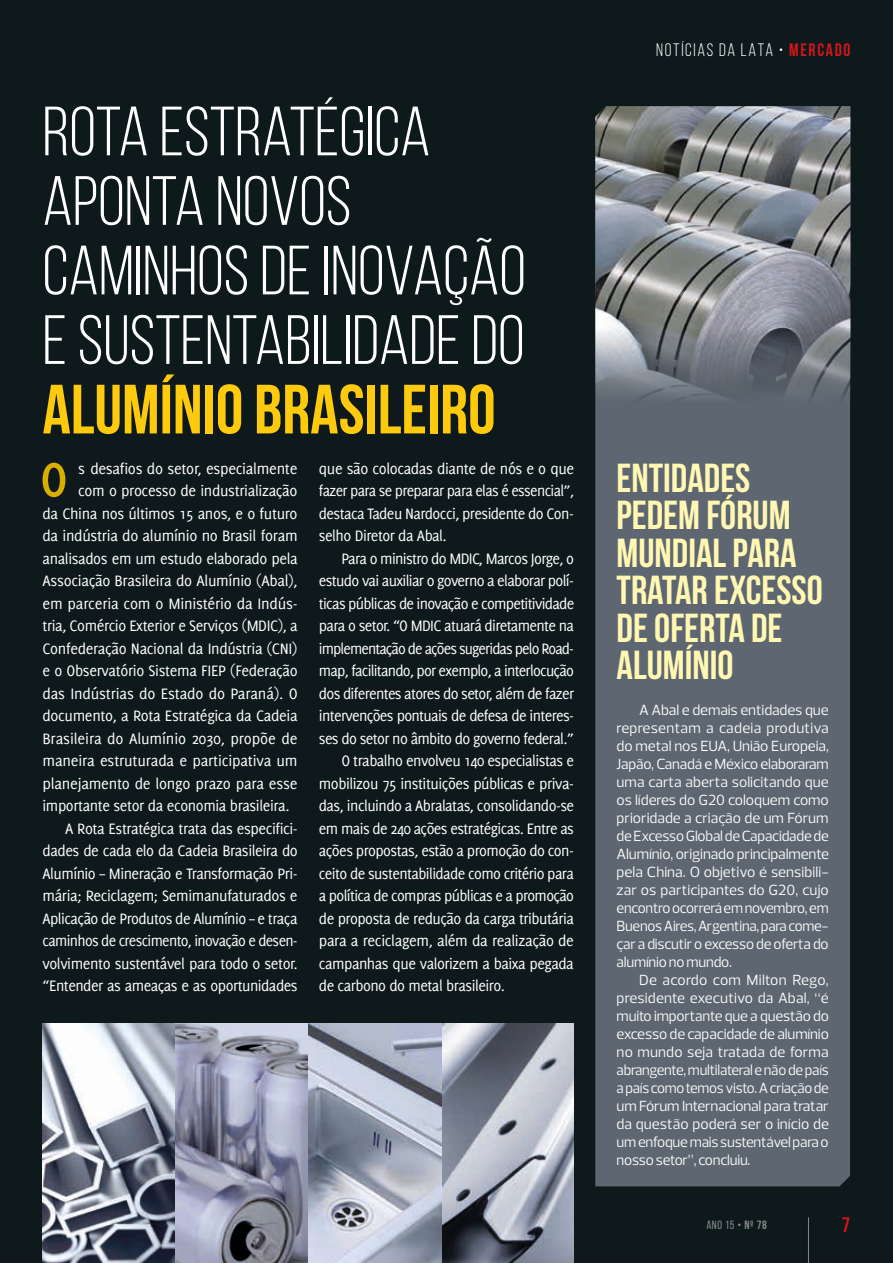
<style>
.page{position:relative;width:893px;height:1263px;background:#0e191c}
.page>*{position:absolute;margin:0;border:0;box-sizing:border-box;transform-origin:0 0}
.t1{font:69.45px/69.4px "Bebas Neue";color:#fff}
.t2{font:700 69.45px "Bebas Neue";color:#feca0e}
.t3{font:700 52.2px "Delicious";color:#d8af00}
.t4{font:700 40.5px/37.5px "Bebas Neue";color:#fff7b2}
.t5{font:700 21px "Bebas Neue";color:#cd171a}
.t6{font:18px "Bebas Neue";letter-spacing:.095em;color:#fff}
.t7{font:16.5px/22.5px "Delicious";letter-spacing:-.03em;color:#fff;text-align:justify}
.t8{font:16.5px "Delicious";letter-spacing:-.01em;color:#fff}
.t9{font:16.5px "Delicious";letter-spacing:-.055em;color:#fff}
.t10{font:16.5px "Delicious";letter-spacing:-.03em;color:#fff;scale:.96 1}
.t11{font:15px/18px "Prelo";letter-spacing:-.015em;color:#fff;text-align:justify}
.t12{font:12px "Bebas Neue";color:#878787}
.s1{font-weight:700;color:#cd171a}
.s2{font-weight:700}
</style>
<div class="page">
<hr style="left:808px;top:1217px;width:1px;height:46px;background:#878787">
<img style="left:43px;top:1023px;width:531px;height:240px">
<svg style="left:175px;top:1023px;width:133px;height:240px;background:#9193a8"></svg>
<div style="left:595px;top:433px;width:255px;height:753px;background:#5d6671"></div>
<img style="left:595px;top:106px;width:255px;height:327px">
<h1 class="t1" style="left:43px;top:96px;width:485px">ROTA ESTRATÉGICA<br>APONTA NOVOS<br>CAMINHOS DE INOVAÇÃO<br>E SUSTENTABILIDADE DO</h1>
<h1 class="t2" style="left:43px;top:371px;width:455px">ALUMÍNIO BRASILEIRO</h1>
<h2 class="t3" style="left:40px;top:449px;width:30px">O</h2>
<p class="t7" style="left:78px;top:457px;width:221px">s desafios do setor, especialmente</p>
<p class="t7" style="left:78px;top:479px;width:221px">com o processo de industrialização</p>
<p class="t7" style="left:43px;top:502px;width:257px">da China nos últimos 15 anos, e o futuro</p>
<p class="t7" style="left:43px;top:524px;width:257px">da indústria do alumínio no Brasil foram</p>
<p class="t7" style="left:43px;top:547px;width:257px">analisados em um estudo elaborado pela</p>
<p class="t7" style="left:43px;top:569px;width:257px">Associação Brasileira do Alumínio (Abal),</p>
<p class="t7" style="left:43px;top:592px;width:257px">em parceria com o Ministério da Indús-</p>
<p class="t7" style="left:43px;top:614px;width:257px">tria, Comércio Exterior e Serviços (MDIC), a</p>
<p class="t7" style="left:43px;top:637px;width:256px">Confederação Nacional da Indústria (CNI)</p>
<p class="t7" style="left:43px;top:659px;width:257px">e o Observatório Sistema FIEP (Federação</p>
<p class="t8" style="left:43px;top:684px;width:257px">das Indústrias do Estado do Paraná). O</p>
<p class="t7" style="left:43px;top:704px;width:257px">documento, a Rota Estratégica da Cadeia</p>
<p class="t8" style="left:43px;top:729px;width:256px">Brasileira do Alumínio 2030, propõe de</p>
<p class="t8" style="left:43px;top:752px;width:257px">maneira estruturada e participativa um</p>
<p class="t7" style="left:43px;top:772px;width:257px">planejamento de longo prazo para esse</p>
<p class="t7" style="left:43px;top:794px;width:248px">importante setor da economia brasileira.</p>
<p class="t7" style="left:65px;top:817px;width:234px">A Rota Estratégica trata das especifici-</p>
<p class="t7" style="left:43px;top:839px;width:257px">dades de cada elo da Cadeia Brasileira do</p>
<p class="t7" style="left:43px;top:862px;width:257px">Alumínio – Mineração e Transformação Pri-</p>
<p class="t7" style="left:43px;top:884px;width:257px">mária; Reciclagem; Semimanufaturados e</p>
<p class="t7" style="left:43px;top:907px;width:256px">Aplicação de Produtos de Alumínio – e traça</p>
<p class="t10" style="left:43px;top:932px;width:267px">caminhos de crescimento, inovação e desen-</p>
<p class="t7" style="left:43px;top:952px;width:257px">volvimento sustentável para todo o setor.</p>
<p class="t7" style="left:43px;top:974px;width:257px">“Entender as ameaças e as oportunidades</p>
<p class="t7" style="left:319px;top:457px;width:257px">que são colocadas diante de nós e o que fazer para se preparar para elas é essencial”, destaca Tadeu Nardocci, presidente do Con&shy;selho Diretor da Abal.</p>
<p class="t7" style="left:341px;top:547px;width:234px">Para o ministro do MDIC, Marcos Jorge, o</p>
<p class="t7" style="left:319px;top:569px;width:257px">estudo vai auxiliar o governo a elaborar polí-</p>
<p class="t7" style="left:319px;top:592px;width:257px">ticas públicas de inovação e competitividade</p>
<p class="t7" style="left:319px;top:614px;width:257px">para o setor. “O MDIC atuará diretamente na</p>
<p class="t9" style="left:319px;top:639px;width:257px">implementação de ações sugeridas pelo Road-</p>
<p class="t7" style="left:319px;top:659px;width:257px">map, facilitando, por exemplo, a interlocução</p>
<p class="t7" style="left:319px;top:682px;width:257px">dos diferentes atores do setor, além de fazer</p>
<p class="t7" style="left:319px;top:704px;width:257px">intervenções pontuais de defesa de interes-</p>
<p class="t7" style="left:319px;top:727px;width:257px">ses do setor no âmbito do governo federal.”</p>
<p class="t7" style="left:341px;top:749px;width:234px">O trabalho envolveu 140 especialistas e</p>
<p class="t7" style="left:319px;top:772px;width:257px">mobilizou 75 instituições públicas e priva-</p>
<p class="t7" style="left:319px;top:794px;width:257px">das, incluindo a Abralatas, consolidando-se</p>
<p class="t7" style="left:319px;top:817px;width:257px">em mais de 240 ações estratégicas. Entre as</p>
<p class="t7" style="left:319px;top:839px;width:257px">ações propostas, estão a promoção do con-</p>
<p class="t7" style="left:319px;top:862px;width:257px">ceito de sustentabilidade como critério para</p>
<p class="t7" style="left:319px;top:884px;width:257px">a política de compras públicas e a promoção</p>
<p class="t7" style="left:319px;top:907px;width:257px">de proposta de redução da carga tributária</p>
<p class="t7" style="left:319px;top:929px;width:257px">para a reciclagem, além da realização de</p>
<p class="t7" style="left:319px;top:952px;width:256px">campanhas que valorizem a baixa pegada</p>
<p class="t7" style="left:319px;top:974px;width:187px">de carbono do metal brasileiro.</p>
<p class="t6" style="left:656px;top:41px;width:196px">NOTÍCIAS DA LATA • <span class="s1">MERCADO</span></p>
<h3 class="t4" style="left:617px;top:458px;width:208px">ENTIDADES<br>PEDEM FÓRUM<br>MUNDIAL PARA<br>TRATAR EXCESSO<br>DE OFERTA DE<br>ALUMÍNIO</h3>
<p class="t11" style="left:617px;top:701px;width:214px;text-indent:23px">A Abal e demais entidades que representam a cadeia produtiva do metal nos EUA, União Europeia, Japão, Canadá e México elaboraram uma carta aberta solicitando que os líderes do G20 coloquem como prioridade a criação de um Fórum de Excesso Global de Capacidade de Alumínio, originado principalmente pela China. O objetivo é sensibili&shy;zar os participantes do G20, cujo encontro ocorrerá em novembro, em Buenos Aires, Argentina, para come&shy;çar a discutir o excesso de oferta do alumínio no mundo.</p>
<p class="t11" style="left:617px;top:971px;width:214px;text-indent:23px">De acordo com Milton Rego, presidente executivo da Abal, “é muito importante que a questão do excesso de capacidade de alumínio no mundo seja tratada de forma abrangente, multilateral e não de país a país como temos visto. A criação de um Fórum Internacional para tratar da questão poderá ser o início de um enfoque mais sustentável para o nosso setor”, concluiu.</p>
<p class="t12" style="left:706px;top:1218px;width:62px">Ano 15 • <span class="s2">Nº 78</span></p>
<p class="t5" style="left:842px;top:1213px;width:10px">7</p>
</div>
